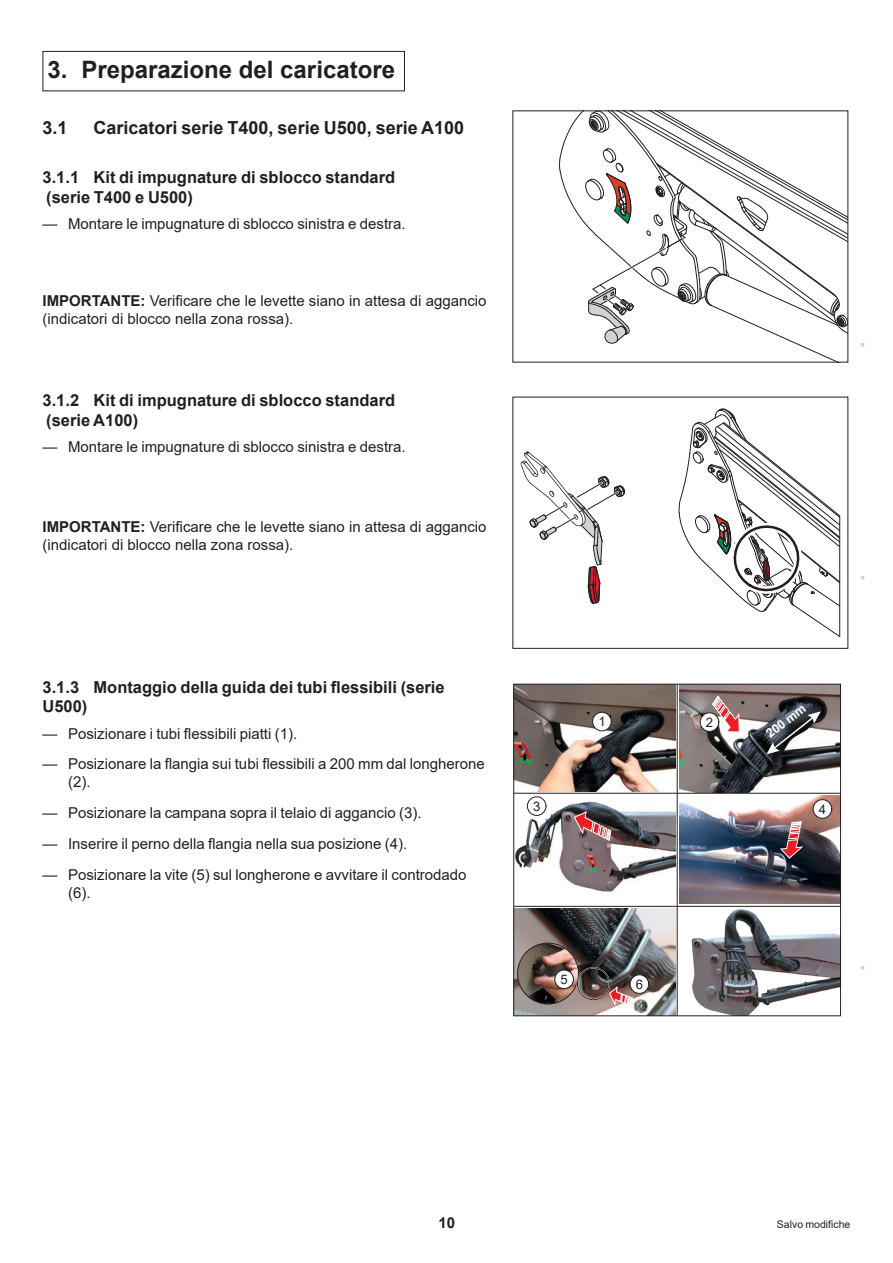
<style>
.page{position:relative;width:893px;height:1263px;background:#fff}
.page>*{position:absolute;margin:0;border:0;box-sizing:border-box;transform-origin:0 0}
.t1{font:700 24px "Arial";color:#231f20}
.t2{font:700 18px "Arial";color:#231f20}
.t3{font:700 16.5px/19.5px "Arial";color:#231f20}
.Texte_enum{font:15px/18px "Arial";color:#231f20}
.Important{font:15px/18px "Arial";color:#231f20}
.t4{font:700 15px "Arial";color:#231f20}
.t5{font:13.2px "Arial";color:#231f20}
.t6{font:700 12.45px "Arial";color:#fff}
.Pied_Page_Droit{font:10.5px "Arial";color:#231f20}
.Texte_code{font:7.5px "Arial";color:#d1d2d4}
.s1{font-weight:700}
</style>
<div class="page">
<div style="left:43px;top:51px;width:362px;height:40px;border:1px solid #231f20"></div>
<svg style="left:559px;top:113px;width:287px;height:247px"></svg>
<svg style="left:521px;top:451px;width:104px;height:153px"></svg>
<svg style="left:678px;top:408px;width:163px;height:229px"></svg>
<img style="left:515px;top:796px;width:160px;height:96px">
<img style="left:515px;top:686px;width:160px;height:106px">
<img style="left:679px;top:686px;width:160px;height:106px">
<svg style="left:766px;top:711px;width:55px;height:43px"></svg>
<svg style="left:712px;top:696px;width:28px;height:36px"></svg>
<svg style="left:574px;top:811px;width:37px;height:30px"></svg>
<img style="left:691px;top:909px;width:148px;height:105px">
<img style="left:515px;top:908px;width:160px;height:106px">
<img style="left:518px;top:943px;width:60px;height:61px;border-radius:30px">
<div style="left:517px;top:943px;width:62px;height:61px;border:1px solid #231f20;border-radius:50%"></div>
<div style="left:577px;top:967px;width:33px;height:33px;border:1px solid #fff;border-radius:50%"></div>
<div style="left:577px;top:968px;width:33px;height:32px;border:1px solid #231f20;border-radius:50%"></div>
<svg style="left:609px;top:987px;width:24px;height:19px"></svg>
<div style="left:592px;top:712px;width:19px;height:19px;background:#fff;border:1px solid #231f20;border-radius:50%"></div>
<div style="left:700px;top:712px;width:19px;height:20px;background:#fff;border:1px solid #231f20;border-radius:50%"></div>
<div style="left:527px;top:796px;width:19px;height:20px;background:#fff;border:1px solid #231f20;border-radius:50%"></div>
<img style="left:679px;top:796px;width:160px;height:108px">
<svg style="left:780px;top:821px;width:23px;height:37px"></svg>
<div style="left:813px;top:799px;width:19px;height:19px;background:#fff;border:1px solid #231f20;border-radius:50%"></div>
<div style="left:554px;top:970px;width:20px;height:19px;background:#fff;border:1px solid #231f20;border-radius:50%"></div>
<div style="left:630px;top:974px;width:19px;height:20px;background:#fff;border:1px solid #231f20;border-radius:50%"></div>
<div style="left:513px;top:684px;width:328px;height:332px;border:1px solid #231f20"></div>
<hr style="left:514px;top:793px;width:327px;height:1px;background:#231f20">
<hr style="left:514px;top:906px;width:327px;height:1px;background:#231f20">
<hr style="left:677px;top:684px;width:1px;height:332px;background:#231f20">
<p class="t1" style="left:48px;top:52px;width:349px">3. Preparazione del caricatore</p>
<p class="t2" style="left:43px;top:115px;width:27px">3.1</p>
<p class="t2" style="left:94px;top:115px;width:372px">Caricatori serie T400, serie U500, serie A100</p>
<p class="t3" style="left:43px;top:168px;width:354px">3.1.1 Kit di impugnature di sblocco standard (serie T400 e U500)</p>
<p class="Texte_enum" style="left:43px;top:215px;width:365px">— Montare le impugnature di sblocco sinistra e destra.</p>
<p class="Important" style="left:43px;top:292px;width:446px"><span class="s1">IMPORTANTE:</span> Verificare che le levette siano in attesa di aggancio (indicatori di blocco nella zona rossa).</p>
<p class="t3" style="left:43px;top:391px;width:354px">3.1.2 Kit di impugnature di sblocco standard (serie A100)</p>
<p class="Texte_enum" style="left:43px;top:438px;width:365px">— Montare le impugnature di sblocco sinistra e destra.</p>
<p class="Important" style="left:43px;top:517px;width:446px"><span class="s1">IMPORTANTE:</span> Verificare che le levette siano in attesa di aggancio (indicatori di blocco nella zona rossa).</p>
<p class="t3" style="left:43px;top:677px;width:404px">3.1.3 Montaggio della guida dei tubi flessibili (serie<br>U500)</p>
<p class="Texte_enum" style="left:43px;top:724px;width:256px">— Posizionare i tubi flessibili piatti (1).</p>
<p class="Texte_enum" style="left:68px;top:755px;width:418px;text-indent:-26px">— Posizionare la flangia sui tubi flessibili a 200 mm dal longherone (2).</p>
<p class="Texte_enum" style="left:43px;top:804px;width:381px">— Posizionare la campana sopra il telaio di aggancio (3).</p>
<p class="Texte_enum" style="left:43px;top:834px;width:366px">— Inserire il perno della flangia nella sua posizione (4).</p>
<p class="Texte_enum" style="left:68px;top:865px;width:400px;text-indent:-26px">— Posizionare la vite (5) sul longherone e avvitare il controdado (6).</p>
<p class="Texte_code" style="left:857px;top:347px;width:6px;rotate:-90deg">■</p>
<p class="Texte_code" style="left:857px;top:580px;width:6px;rotate:-90deg">■</p>
<p class="t5" style="left:598px;top:713px;width:9px">1</p>
<p class="t5" style="left:706px;top:713px;width:9px">2</p>
<p class="t6" style="left:762px;top:728px;width:48px;rotate:-37deg">200 mm</p>
<p class="t5" style="left:533px;top:797px;width:9px">3</p>
<p class="t5" style="left:819px;top:800px;width:9px">4</p>
<p class="t5" style="left:561px;top:970px;width:9px">5</p>
<p class="t5" style="left:636px;top:975px;width:9px">6</p>
<p class="Texte_code" style="left:857px;top:969px;width:6px;rotate:-90deg">■</p>
<p class="t4" style="left:438px;top:1212px;width:18px">10</p>
<p class="Pied_Page_Droit" style="left:777px;top:1217px;width:75px">Salvo modifiche</p>
</div>
